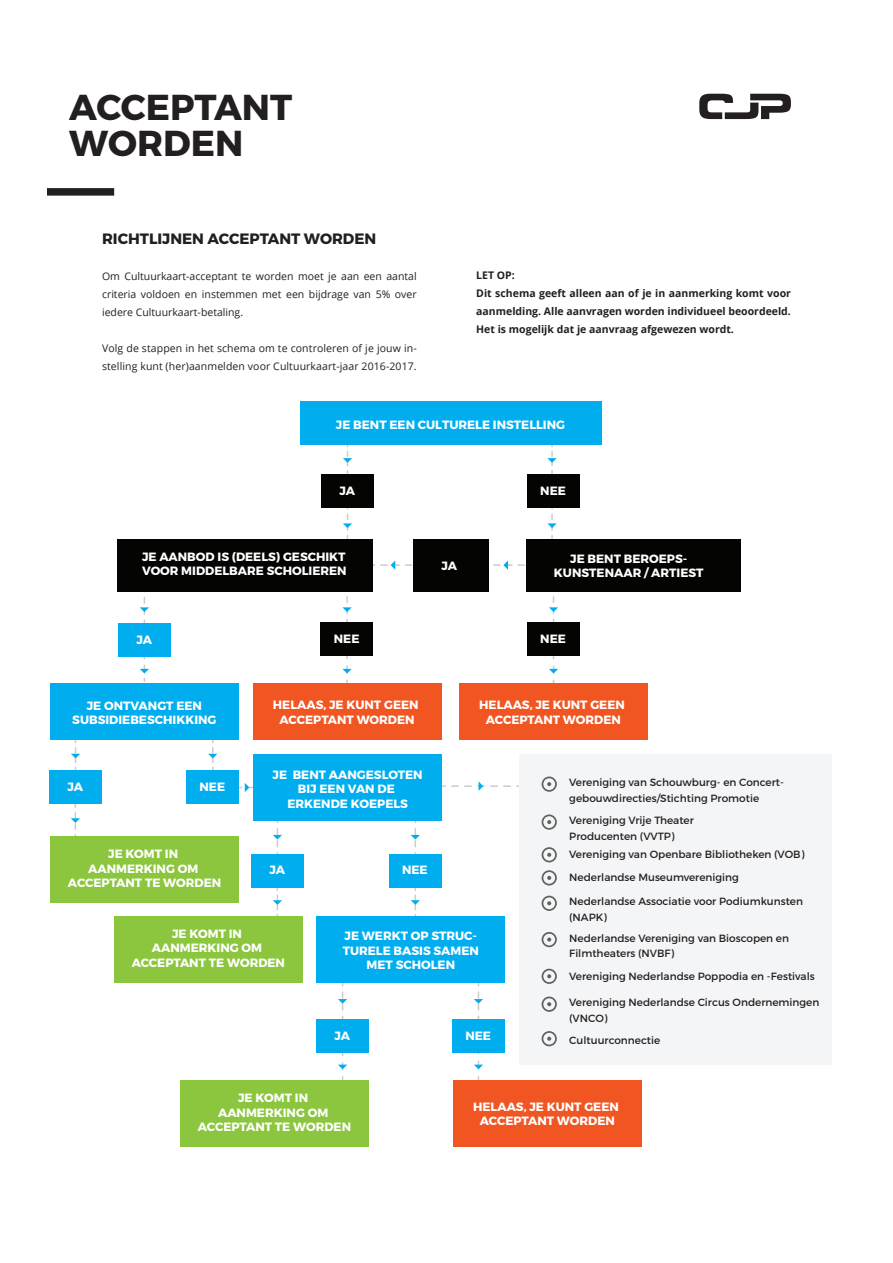
<style>
.page{position:relative;width:893px;height:1263px;background:#fff}
.page>*{position:absolute;margin:0;border:0;box-sizing:border-box;transform-origin:0 0}
.t1{font:700 36px/36px "Montserrat";color:#231f20}
.t2{font:700 15px "Montserrat";color:#231f20}
.t3{font:700 12px/14.4px "Montserrat";color:#fff;text-align:center}
.t4{font:10.5px/15.8px "Montserrat";color:#231f20}
.t5{font:10.5px/18px "Open Sans";letter-spacing:.01em;color:#231f20;text-align:justify}
.t6{font:700 10.5px/18px "Open Sans";color:#231f20;text-align:justify}
</style>
<div class="page">
<svg style="left:452px;top:781px;width:68px;height:10px"></svg>
<svg style="left:71px;top:813px;width:9px;height:23px"></svg>
<div style="left:520px;top:754px;width:312px;height:311px;background:#f4f5f6"></div>
<svg style="left:338px;top:992px;width:9px;height:27px"></svg>
<svg style="left:338px;top:1063px;width:9px;height:17px"></svg>
<svg style="left:474px;top:1061px;width:9px;height:19px"></svg>
<svg style="left:411px;top:887px;width:9px;height:29px"></svg>
<svg style="left:411px;top:828px;width:9px;height:26px"></svg>
<svg style="left:273px;top:828px;width:9px;height:26px"></svg>
<svg style="left:208px;top:740px;width:9px;height:30px"></svg>
<svg style="left:71px;top:740px;width:9px;height:30px"></svg>
<svg style="left:239px;top:783px;width:14px;height:9px"></svg>
<svg style="left:547px;top:445px;width:10px;height:29px"></svg>
<svg style="left:343px;top:445px;width:9px;height:29px"></svg>
<svg style="left:342px;top:597px;width:10px;height:25px"></svg>
<svg style="left:140px;top:591px;width:9px;height:32px"></svg>
<div style="left:300px;top:402px;width:302px;height:43px;background:#00aeef"></div>
<div style="left:117px;top:539px;width:256px;height:52px;background:#040503"></div>
<div style="left:527px;top:539px;width:214px;height:52px;background:#040503"></div>
<div style="left:413px;top:539px;width:75px;height:52px;background:#040503"></div>
<div style="left:253px;top:683px;width:189px;height:57px;background:#f15522"></div>
<div style="left:50px;top:683px;width:189px;height:57px;background:#00aeef"></div>
<div style="left:253px;top:754px;width:189px;height:67px;background:#00aeef"></div>
<div style="left:316px;top:916px;width:189px;height:67px;background:#00aeef"></div>
<div style="left:459px;top:683px;width:189px;height:57px;background:#f15522"></div>
<div style="left:453px;top:1080px;width:189px;height:66px;background:#f15522"></div>
<div style="left:50px;top:836px;width:189px;height:67px;background:#8bc63e"></div>
<div style="left:321px;top:474px;width:52px;height:34px;background:#040503"></div>
<div style="left:527px;top:474px;width:52px;height:34px;background:#040503"></div>
<svg style="left:547px;top:508px;width:10px;height:30px"></svg>
<div style="left:527px;top:622px;width:52px;height:34px;background:#040503"></div>
<svg style="left:549px;top:597px;width:9px;height:25px"></svg>
<div style="left:320px;top:622px;width:53px;height:34px;background:#040503"></div>
<svg style="left:488px;top:560px;width:36px;height:10px"></svg>
<svg style="left:373px;top:560px;width:38px;height:10px"></svg>
<svg style="left:343px;top:508px;width:9px;height:30px"></svg>
<div style="left:118px;top:623px;width:52px;height:34px;background:#00aeef"></div>
<div style="left:49px;top:770px;width:52px;height:34px;background:#00aeef"></div>
<svg style="left:273px;top:887px;width:9px;height:29px"></svg>
<div style="left:251px;top:854px;width:52px;height:33px;background:#00aeef"></div>
<div style="left:389px;top:854px;width:52px;height:33px;background:#00aeef"></div>
<div style="left:452px;top:1019px;width:52px;height:34px;background:#00aeef"></div>
<div style="left:187px;top:770px;width:52px;height:34px;background:#00aeef"></div>
<div style="left:114px;top:916px;width:188px;height:66px;background:#8bc63e"></div>
<div style="left:180px;top:1080px;width:189px;height:66px;background:#8bc63e"></div>
<svg style="left:474px;top:992px;width:9px;height:27px"></svg>
<div style="left:317px;top:1019px;width:52px;height:34px;background:#00aeef"></div>
<svg style="left:542px;top:776px;width:15px;height:16px"></svg>
<svg style="left:542px;top:814px;width:15px;height:16px"></svg>
<svg style="left:542px;top:847px;width:15px;height:15px"></svg>
<svg style="left:542px;top:870px;width:15px;height:15px"></svg>
<svg style="left:542px;top:896px;width:15px;height:15px"></svg>
<svg style="left:542px;top:932px;width:15px;height:15px"></svg>
<svg style="left:542px;top:969px;width:15px;height:15px"></svg>
<svg style="left:542px;top:996px;width:15px;height:16px"></svg>
<svg style="left:542px;top:1031px;width:15px;height:15px"></svg>
<svg style="left:549px;top:666px;width:9px;height:17px"></svg>
<svg style="left:342px;top:666px;width:10px;height:17px"></svg>
<svg style="left:140px;top:665px;width:9px;height:16px"></svg>
<div style="left:47px;top:188px;width:67px;height:8px;background:#231f20"></div>
<svg style="left:699px;top:94px;width:92px;height:25px"></svg>
<p class="t1" style="left:69px;top:89px;width:224px">ACCEPTANT<br>WORDEN</p>
<p class="t2" style="left:102px;top:229px;width:276px">RICHTLIJNEN ACCEPTANT WORDEN</p>
<p class="t5" style="left:102px;top:267px;width:316px">Om Cultuurkaart-acceptant te worden moet je aan een aantal criteria voldoen en instemmen met een bijdrage van 5% over iedere Cultuurkaart-betaling.</p>
<p class="t5" style="left:102px;top:339px;width:316px">Volg de stappen in het schema om te controleren of je jouw in&shy;stelling kunt (her)aanmelden voor Cultuurkaart-jaar 2016-2017.</p>
<p class="t6" style="left:476px;top:266px;width:40px">LET OP:</p>
<p class="t6" style="left:476px;top:284px;width:316px">Dit schema geeft alleen aan of je in aanmerking komt voor aanmelding. Alle aanvragen worden individueel beoordeeld.<br>Het is mogelijk dat je aanvraag afgewezen wordt.</p>
<p class="t3" style="left:336px;top:418px;width:231px">JE BENT EEN CULTURELE INSTELLING</p>
<p class="t3" style="left:340px;top:483px;width:17px">JA</p>
<p class="t3" style="left:540px;top:483px;width:27px">NEE</p>
<p class="t3" style="left:142px;top:550px;width:206px;text-align:left">JE AANBOD IS (DEELS) GESCHIKT<br>VOOR MIDDELBARE SCHOLIEREN</p>
<p class="t3" style="left:554px;top:551px;width:151px">JE BENT BEROEPS-<br>KUNSTENAAR / ARTIEST</p>
<p class="t3" style="left:442px;top:559px;width:17px">JA</p>
<p class="t3" style="left:136px;top:633px;width:17px">JA</p>
<p class="t3" style="left:334px;top:631px;width:27px">NEE</p>
<p class="t3" style="left:540px;top:631px;width:27px">NEE</p>
<p class="t3" style="left:72px;top:699px;width:146px">JE ONTVANGT EEN<br>SUBSIDIEBESCHIKKING</p>
<p class="t3" style="left:273px;top:698px;width:147px">HELAAS, JE KUNT GEEN<br>ACCEPTANT WORDEN</p>
<p class="t3" style="left:479px;top:698px;width:147px">HELAAS, JE KUNT GEEN<br>ACCEPTANT WORDEN</p>
<p class="t3" style="left:67px;top:780px;width:17px">JA</p>
<p class="t3" style="left:200px;top:780px;width:27px">NEE</p>
<p class="t3" style="left:68px;top:847px;width:155px">JE KOMT IN<br>AANMERKING OM<br>ACCEPTANT TE WORDEN</p>
<p class="t3" style="left:273px;top:768px;width:152px">JE BENT AANGESLOTEN<br>BIJ EEN VAN DE<br>ERKENDE KOEPELS</p>
<p class="t3" style="left:269px;top:863px;width:17px">JA</p>
<p class="t3" style="left:402px;top:863px;width:27px">NEE</p>
<p class="t3" style="left:132px;top:927px;width:155px">JE KOMT IN<br>AANMERKING OM<br>ACCEPTANT TE WORDEN</p>
<p class="t3" style="left:343px;top:929px;width:138px">JE WERKT OP STRUC-<br>TURELE BASIS SAMEN<br>MET SCHOLEN</p>
<p class="t3" style="left:335px;top:1028px;width:17px">JA</p>
<p class="t3" style="left:465px;top:1028px;width:27px">NEE</p>
<p class="t4" style="left:569px;top:774px;width:216px">Vereniging van Schouwburg- en Concert&shy;gebouwdirecties/Stichting Promotie</p>
<p class="t4" style="left:569px;top:812px;width:126px">Vereniging Vrije Theater<br>Producenten (VVTP)</p>
<p class="t4" style="left:569px;top:843px;width:237px;line-height:23.1px">Vereniging van Openbare Bibliotheken (VOB)<br>Nederlandse Museumvereniging</p>
<p class="t4" style="left:569px;top:893px;width:235px">Nederlandse Associatie voor Podiumkunsten (NAPK)</p>
<p class="t4" style="left:569px;top:930px;width:221px">Nederlandse Vereniging van Bioscopen en<br>Filmtheaters (NVBF)</p>
<p class="t4" style="left:569px;top:968px;width:247px">Vereniging Nederlandse Poppodia en -Festivals</p>
<p class="t4" style="left:569px;top:994px;width:252px">Vereniging Nederlandse Circus Ondernemingen (VNCO)</p>
<p class="t4" style="left:569px;top:1032px;width:93px">Cultuurconnectie</p>
<p class="t3" style="left:198px;top:1091px;width:155px">JE KOMT IN<br>AANMERKING OM<br>ACCEPTANT TE WORDEN</p>
<p class="t3" style="left:473px;top:1100px;width:147px">HELAAS, JE KUNT GEEN<br>ACCEPTANT WORDEN</p>
</div>
